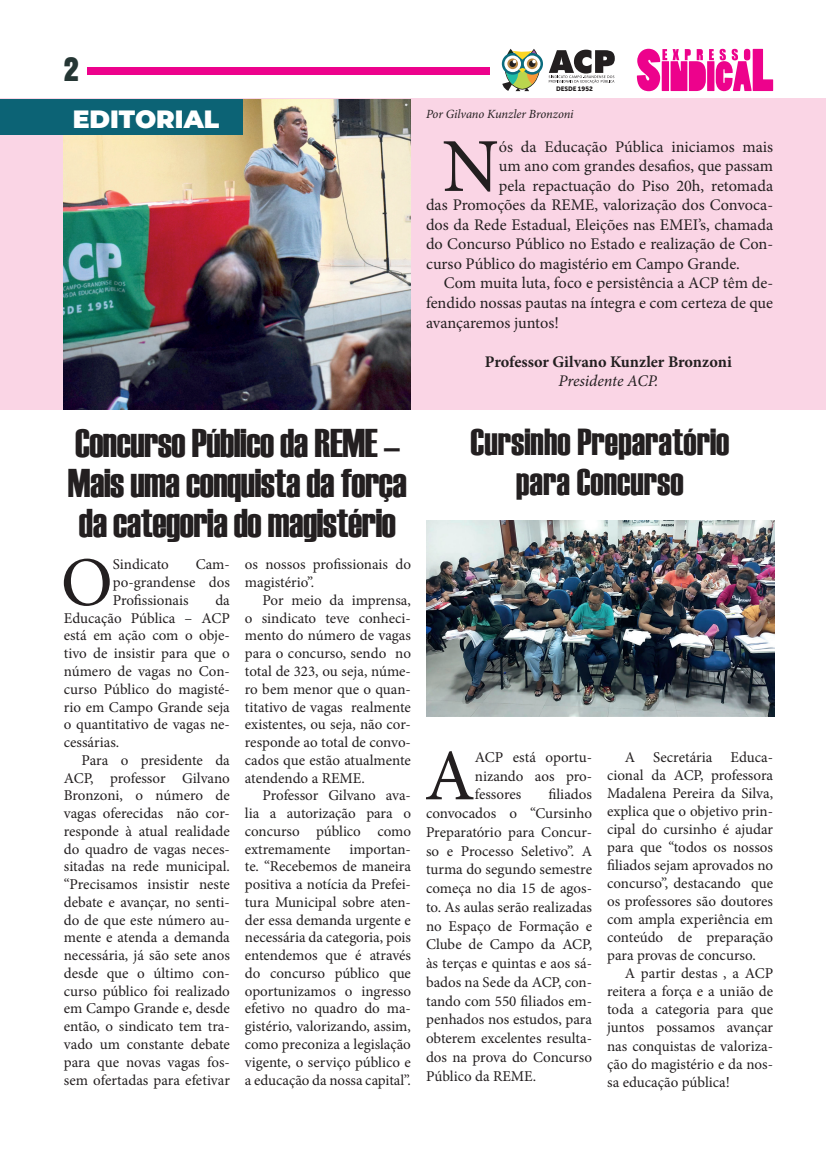
<style>
.page{position:relative;width:837px;height:1156px;background:#fff}
.page>*{position:absolute;margin:0;border:0;box-sizing:border-box;transform-origin:0 0}
.t1{font:76.25px "Minion Pro";color:#231f20}
.t2{font:72.75px "Minion Pro";color:#231f20}
.t3{font:69.62px "Minion Pro";color:#231f20}
.t4{font:40px/40px "Haettenschweiler";letter-spacing:-.015em;color:#231f20}
.t5{font:37.5px "Haettenschweiler";color:#231f20}
.t6{font:30px "Anton";color:#253634}
.t7{font:900 25px "Montserrat";color:#fff}
.t8{font:16.25px/19.5px "Minion Pro";color:#231f20;text-align:justify}
.t9{font:700 16.25px "Minion Pro";color:#231f20}
.t10{font:italic 16.25px "Minion Pro";letter-spacing:-.01em;color:#231f20}
.t11{font:15px/17.8px "Minion Pro";color:#231f20;text-align:justify}
.t12{font:italic 12.5px "Minion Pro";letter-spacing:-.01em;color:#231f20}
.t13{font:6.25px "Museo Sans 900";color:#231f20}
</style>
<div class="page">
<svg style="left:502px;top:49px;width:112px;height:42px"></svg>
<svg style="left:636px;top:49px;width:136px;height:42px"></svg>
<div style="left:87px;top:67px;width:402px;height:7px;background:#ed028c"></div>
<div style="left:1px;top:98px;width:824px;height:311px;background:#fad5e5"></div>
<img style="left:64px;top:99px;width:347px;height:310px">
<div style="left:0;top:99px;width:242px;height:36px;background:#0c6375"></div>
<img style="left:426px;top:520px;width:347px;height:196px">
<h3 class="t6" style="left:64px;top:46px;width:17px">2</h3>
<p class="t13" style="left:556px;top:85px;width:38px">DESDE 1952</p>
<p class="t7" style="left:73px;top:100px;width:148px">EDITORIAL</p>
<p class="t12" style="left:426px;top:106px;width:149px">Por Gilvano Kunzler Bronzoni</p>
<p class="t1" style="left:442px;top:115px;width:58px">N</p>
<p class="t8" style="left:498px;top:137px;width:275px">ós da Educação Pública iniciamos mais</p>
<p class="t8" style="left:498px;top:156px;width:276px">um ano com grandes desafios, que passam</p>
<p class="t8" style="left:498px;top:176px;width:275px">pela repactuação do Piso 20h, retomada</p>
<p class="t8" style="left:426px;top:195px;width:348px">das Promoções da REME, valorização dos Convoca-</p>
<p class="t8" style="left:426px;top:215px;width:348px">dos da Rede Estadual, Eleições nas EMEI’s, chamada</p>
<p class="t8" style="left:426px;top:234px;width:348px">do Concurso Público no Estado e realização de Con-</p>
<p class="t8" style="left:426px;top:254px;width:315px">curso Público do magistério em Campo Grande.</p>
<p class="t8" style="left:426px;top:273px;width:348px;text-indent:18px">Com muita luta, foco e persistência a ACP têm de&shy;fendido nossas pautas na íntegra e com certeza de que avançaremos juntos!</p>
<p class="t9" style="left:484px;top:350px;width:248px">Professor Gilvano Kunzler Bronzoni</p>
<p class="t10" style="left:558px;top:369px;width:101px">Presidente ACP.</p>
<p class="t4" style="left:68px;top:423px;width:340px">Concurso Público da REME –<br>Mais uma conquista da força da categoria do magistério</p>
<p class="t3" style="left:61px;top:536px;width:54px">O</p>
<p class="t11" style="left:113px;top:555px;width:57px">Sindicato</p>
<p class="t11" style="left:113px;top:555px;width:118px;text-indent:83px">Cam&shy;po-grandense dos Profissionais</p>
<p class="t11" style="left:64px;top:591px;width:167px;text-indent:151px">da Educação Pública – ACP está em ação com o obje&shy;tivo de insistir para que o número de vagas no Con&shy;curso Público do magisté&shy;rio em Campo Grande seja o quantitativo de vagas ne&shy;cessárias.</p>
<p class="t11" style="left:64px;top:751px;width:167px;text-indent:18px">Para o presidente da ACP, professor Gilvano Bronzoni, o número de vagas oferecidas não cor&shy;responde à atual realidade do quadro de vagas neces&shy;sitadas na rede municipal. “Precisamos insistir neste debate e avançar, no senti&shy;do de que este número au&shy;mente e atenda a demanda necessária, já são sete anos desde que o último con&shy;curso público foi realizado em Campo Grande e, desde então, o sindicato tem tra&shy;vado um constante debate para que novas vagas fos&shy;sem ofertadas para efetivar</p>
<p class="t11" style="left:245px;top:555px;width:167px">os nossos profissionais do magistério”.</p>
<p class="t11" style="left:245px;top:591px;width:167px;text-indent:18px">Por meio da imprensa, o sindicato teve conheci&shy;mento do número de vagas para o concurso, sendo no total de 323, ou seja, núme&shy;ro bem menor que o quan&shy;titativo de vagas realmente existentes, ou seja, não cor&shy;responde ao total de convo&shy;cados que estão atualmente atendendo a REME.</p>
<p class="t11" style="left:245px;top:786px;width:167px;text-indent:18px">Professor Gilvano ava&shy;lia a autorização para o concurso público como extremamente</p>
<p class="t11" style="left:245px;top:839px;width:167px;text-indent:104px">importan&shy;te. “Recebemos de maneira positiva a notícia da Prefei&shy;tura Municipal sobre aten&shy;der essa demanda urgente e necessária da categoria, pois entendemos que é através do concurso público que oportunizamos o ingresso efetivo no quadro do ma&shy;gistério, valorizando, assim, como preconiza a legislação vigente, o serviço público e a educação da nossa capital”.</p>
<p class="t5" style="left:470px;top:416px;width:260px">Cursinho Preparatório</p>
<p class="t5" style="left:516px;top:456px;width:169px">para Concurso</p>
<p class="t2" style="left:424px;top:727px;width:52px">A</p>
<p class="t11" style="left:474px;top:747px;width:119px;line-height:18.8px">ACP está oportu&shy;nizando aos pro&shy;fessores</p>
<p class="t11" style="left:426px;top:785px;width:167px;line-height:18.8px;text-indent:122px">filiados convocados o “Cursinho Preparatório para Concur&shy;so e Processo Seletivo”. A turma do segundo semestre começa no dia 15 de agos&shy;to. As aulas serão realizadas no Espaço de Formação e Clube de Campo da ACP, às terças e quintas e aos sá&shy;bados na Sede da ACP, con&shy;tando com 550 filiados em&shy;penhados nos estudos, para obterem excelentes resulta&shy;dos na prova do Concurso Público da REME.</p>
<p class="t11" style="left:607px;top:747px;width:167px;text-indent:18px">A Secretária Educa&shy;cional da ACP, professora Madalena Pereira da Silva, explica que o objetivo prin&shy;cipal do cursinho é ajudar para que “todos os nossos filiados sejam aprovados no concurso”, destacando que os professores são doutores com ampla experiência em conteúdo de preparação para provas de concurso.</p>
<p class="t11" style="left:607px;top:964px;width:167px;text-indent:18px">A partir destas , a ACP reitera a força e a união de toda a categoria para que juntos possamos avançar nas conquistas de valoriza&shy;ção do magistério e da nos&shy;sa educação pública!</p>
</div>
